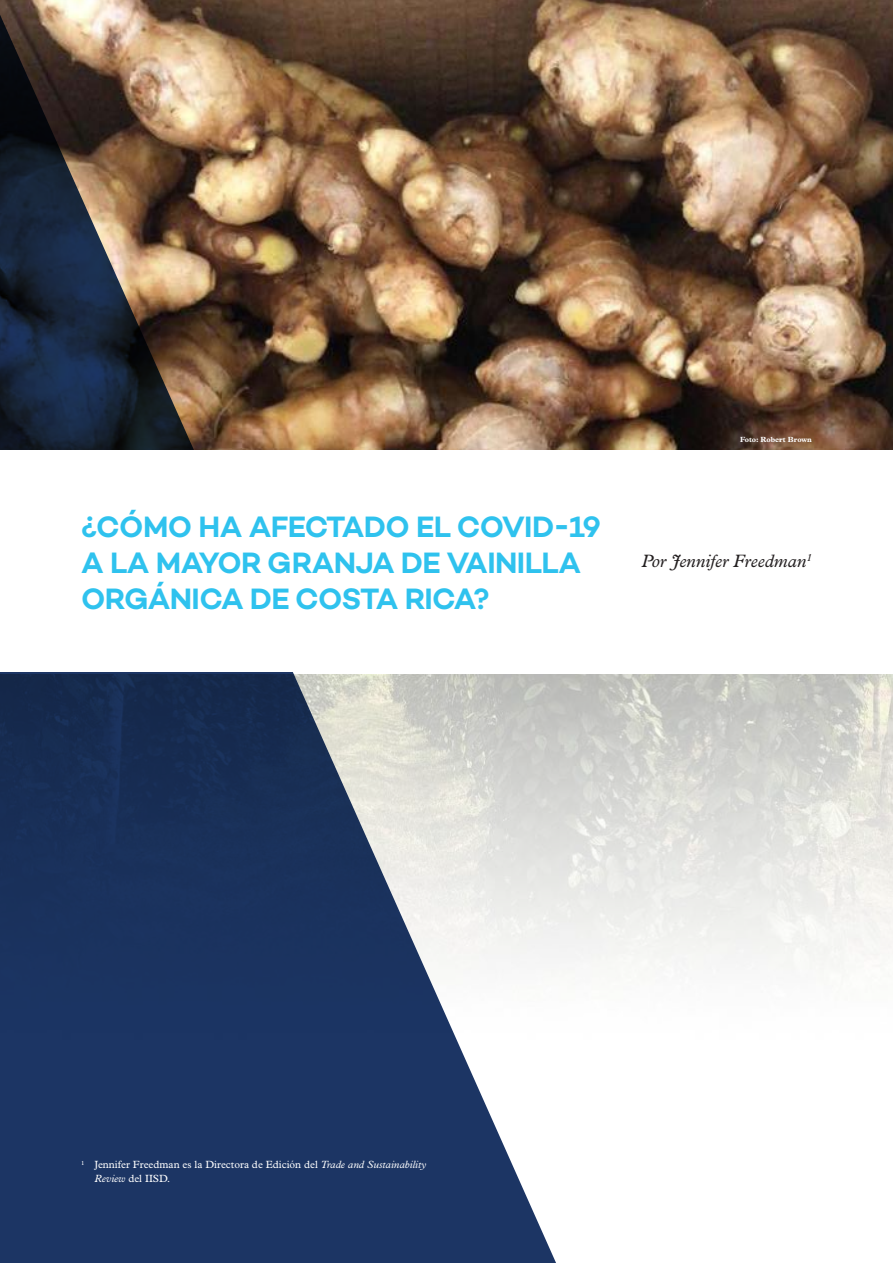
<style>
.page{position:relative;width:893px;height:1263px;background:#fff}
.page>*{position:absolute;margin:0;border:0;box-sizing:border-box;transform-origin:0 0}
.t1{font:600 30px/36px "Campton";letter-spacing:-.02em;color:#2fc2ee}
.t2{font:italic 18px "Plantin MT Pro";color:#231f20}
.t3{font:10.5px/13.5px "Plantin MT Pro";color:#fff}
.t4{font:700 7.5px "Plantin MT Pro";color:#fff}
.s1{font-style:italic}
</style>
<div class="page">
<img style="left:562px;top:0;width:331px;height:450px">
<img style="left:562px;top:675px;width:331px;height:295px">
<img style="left:0;top:0;width:562px;height:1263px">
<div style="left:0;top:450px;width:893px;height:222px;background:#fff"></div>
<p class="t1" style="left:81px;top:508px;width:521px">¿CÓMO HA AFECTADO EL COVID-19<br>A LA MAYOR GRANJA DE VAINILLA<br>ORGÁNICA DE COSTA RICA?</p>
<p class="t4" style="left:740px;top:435px;width:73px">Foto: Robert Brown</p>
<p class="t2" style="left:641px;top:551px;width:172px">Por Jennifer Freedman<sup>1</sup></p>
<p class="t3" style="left:94px;top:1158px;width:333px;text-indent:-14px"><sup>1</sup> Jennifer Freedman es la Directora de Edición del <span class="s1">Trade and Sustainability<br>Review</span> del IISD.</p>
</div>
